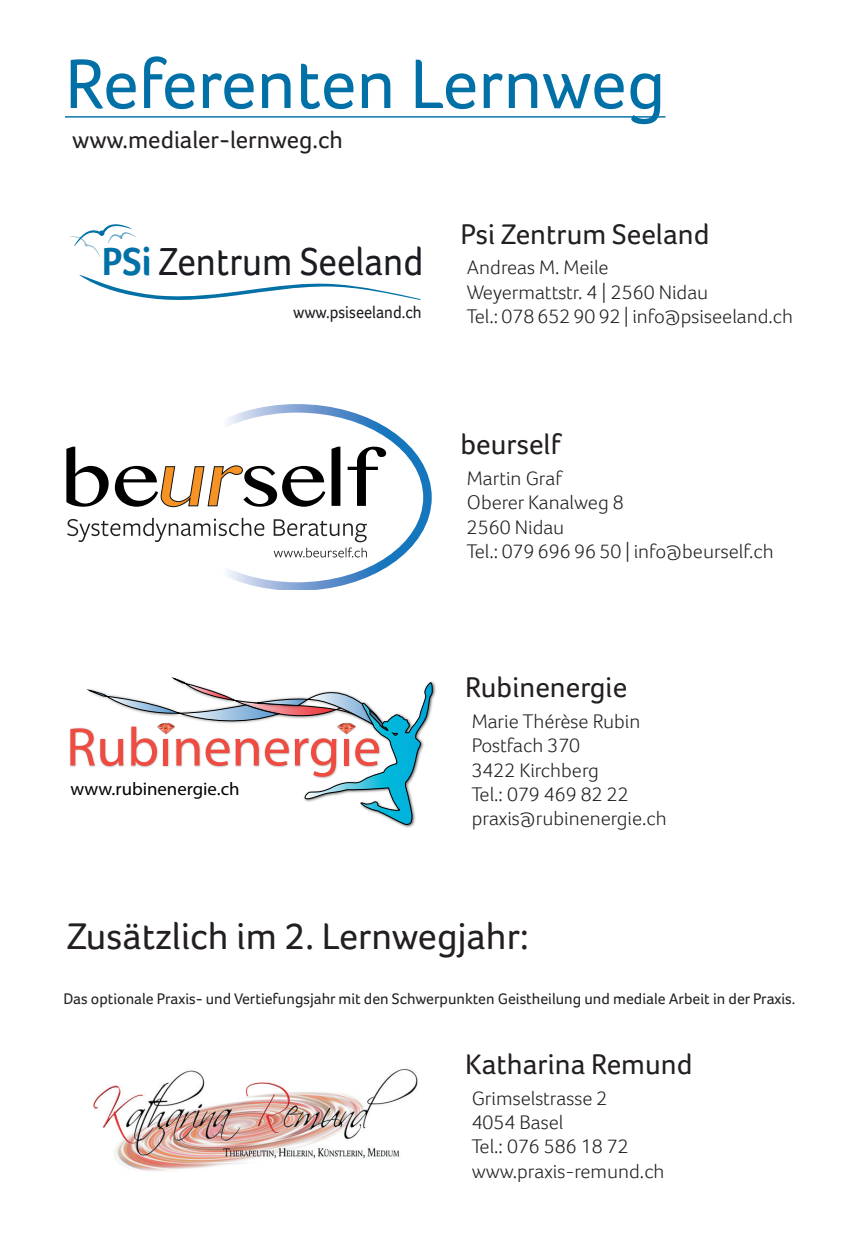
<style>
.page{position:relative;width:862px;height:1244px;background:#fff}
.page>*{position:absolute;margin:0;border:0;box-sizing:border-box;transform-origin:0 0}
.t1{font:72px "Foco";color:#0070a7}
.t2{font:40.27px "Foco";color:#1a1c21;scale:.92 1}
.t3{font:38.25px "Foco";color:#231f20}
.t4{font:29.25px "Foco";color:#231f20}
.t5{font:24.75px "Foco";color:#231f20}
.t6{font:300 20.25px/24.3px "Foco";color:#231f20}
.t7{font:18.22px "Myriad Pro";color:#000001}
.t8{font:17.55px "Foco";color:#1a1c21;scale:.92 1}
.t9{font:15.75px "Foco";color:#231f20}
.s1{font-weight:700;color:#0070a7}
</style>
<div class="page">
<img style="left:93px;top:1068px;width:325px;height:103px">
<svg style="left:79px;top:275px;width:342px;height:25px"></svg>
<svg style="left:70px;top:224px;width:66px;height:33px"></svg>
<svg style="left:171px;top:404px;width:260px;height:185px"></svg>
<svg style="left:66px;top:447px;width:42px;height:60px"></svg>
<svg style="left:331px;top:447px;width:9px;height:59px"></svg>
<svg style="left:347px;top:447px;width:39px;height:59px"></svg>
<svg style="left:115px;top:466px;width:210px;height:41px"></svg>
<svg style="left:67px;top:518px;width:197px;height:24px"></svg>
<svg style="left:273px;top:519px;width:93px;height:38px"></svg>
<hr style="left:65px;top:116px;width:600px;height:2px;background:#0070a7">
<img style="left:400px;top:681px;width:36px;height:147px">
<svg style="left:70px;top:677px;width:362px;height:148px"></svg>
<img style="left:156px;top:720px;width:19px;height:16px">
<img style="left:336px;top:720px;width:20px;height:16px">
<h1 class="t1" style="left:65px;top:41px;width:601px">Referenten Lernweg</h1>
<p class="t5" style="left:72px;top:125px;width:272px">www.medialer-lernweg.ch</p>
<h2 class="t2" style="left:102px;top:237px;width:351px"><span class="s1">PSi</span> Zentrum Seeland</h2>
<p class="t8" style="left:293px;top:302px;width:141px">www.psiseeland.ch</p>
<h3 class="t4" style="left:460px;top:216px;width:250px">Psi Zentrum Seeland</h3>
<p class="t6" style="left:466px;top:256px;width:327px">Andreas M. Meile<br>Weyermattstr. 4 | 2560 Nidau<br>Tel.: 078 652 90 92 | info@psiseeland.ch</p>
<h3 class="t4" style="left:460px;top:427px;width:101px">beurself</h3>
<p class="t6" style="left:466px;top:466px;width:308px">Martin Graf<br>Oberer Kanalweg 8<br>2560 Nidau<br>Tel.: 079 696 96 50 | info@beurself.ch</p>
<p class="t7" style="left:70px;top:777px;width:170px">www.rubinenergie.ch</p>
<h3 class="t4" style="left:465px;top:670px;width:163px">Rubinenergie</h3>
<p class="t6" style="left:471px;top:709px;width:196px">Marie Thérèse Rubin<br>Postfach 370<br>3422 Kirchberg<br>Tel.: 079 469 82 22 praxis@rubinenergie.ch</p>
<h3 class="t3" style="left:67px;top:913px;width:463px">Zusätzlich im 2. Lernwegjahr:</h3>
<p class="t9" style="left:63px;top:990px;width:733px">Das optionale Praxis- und Vertiefungsjahr mit den Schwerpunkten Geistheilung und mediale Arbeit in der Praxis.</p>
<h3 class="t4" style="left:465px;top:1047px;width:229px">Katharina Remund</h3>
<p class="t6" style="left:471px;top:1086px;width:194px">Grimselstrasse 2<br>4054 Basel<br>Tel.: 076 586 18 72 www.praxis-remund.ch</p>
</div>
